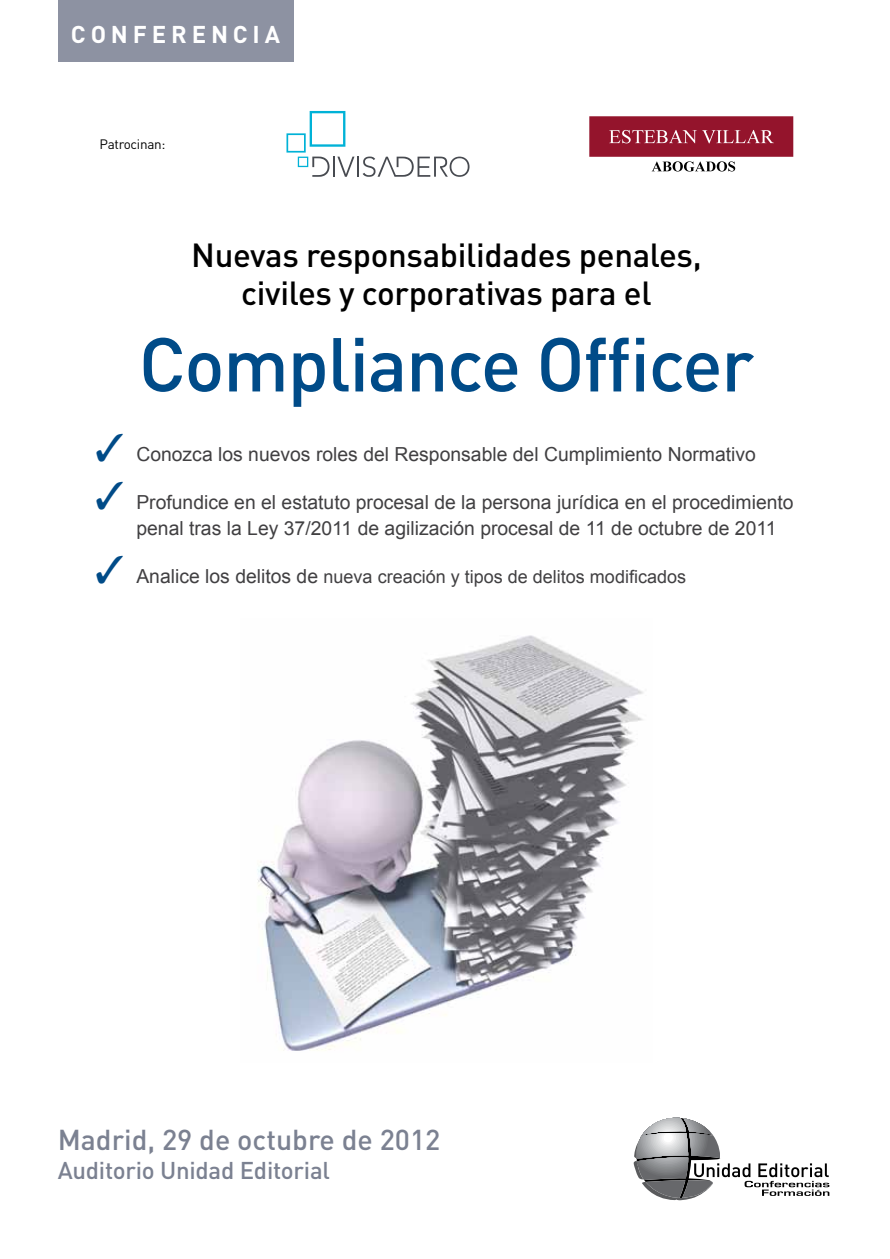
<style>
.page{position:relative;width:890px;height:1259px;background:#fff}
.page>*{position:absolute;margin:0;border:0;box-sizing:border-box;transform-origin:0 0}
.t1{font:500 75px "DIN";letter-spacing:-.02em;color:#004b88}
.t2{font:500 33px/37.5px "DIN";letter-spacing:-.01em;color:#000;text-align:center}
.t3{font:500 28.5px "DIN";color:#7b8191}
.t4{font:500 24px "DIN";letter-spacing:-.01em;color:#7b8191}
.t5{font:700 24px "DIN";letter-spacing:.2em;color:#fff}
.t6{font:19.35px/25.8px "Arial";color:#414042}
.t7{font:18px "Arial";color:#414042}
.t8{font:13.5px "DIN";letter-spacing:-.02em;color:#000}
.s1{color:#004b88}
.s2{font-size:19.35px}
</style>
<div class="page">
<div style="left:58px;top:0;width:235px;height:61px;background:#8d92a2"></div>
<svg style="left:633px;top:1117px;width:196px;height:83px"></svg>
<img style="left:257px;top:635px;width:387px;height:416px">
<hr style="left:357px;top:157px;width:2px;height:20px;background:#474a50">
<svg style="left:362px;top:157px;width:107px;height:20px"></svg>
<svg style="left:286px;top:111px;width:68px;height:66px"></svg>
<svg style="left:589px;top:116px;width:204px;height:55px"></svg>
<p class="t5" style="left:71px;top:18px;width:210px">CONFERENCIA</p>
<p class="t8" style="left:99px;top:136px;width:67px">Patrocinan:</p>
<h2 class="t2" style="left:191px;top:235px;width:511px">Nuevas responsabilidades penales, civiles y corporativas para el</h2>
<h1 class="t1" style="left:139px;top:316px;width:616px">Compliance Officer</h1>
<p class="t6" style="left:95px;top:441px;width:661px"><span class="s1">✓</span> Conozca los nuevos roles del Responsable del Cumplimiento Normativo</p>
<p class="t6" style="left:136px;top:489px;width:658px;text-indent:-41px"><span class="s1">✓</span> Profundice en el estatuto procesal de la persona jurídica en el procedimiento penal tras la Ley 37/2011 de agilización procesal de 11 de octubre de 2011</p>
<p class="t7" style="left:95px;top:564px;width:592px"><span class="s1">✓</span> <span class="s2">Analice los delitos de</span> nueva creación y tipos de delitos modificados</p>
<h3 class="t3" style="left:58px;top:1121px;width:384px">Madrid, 29 de octubre de 2012</h3>
<p class="t4" style="left:58px;top:1155px;width:274px">Auditorio Unidad Editorial</p>
</div>
